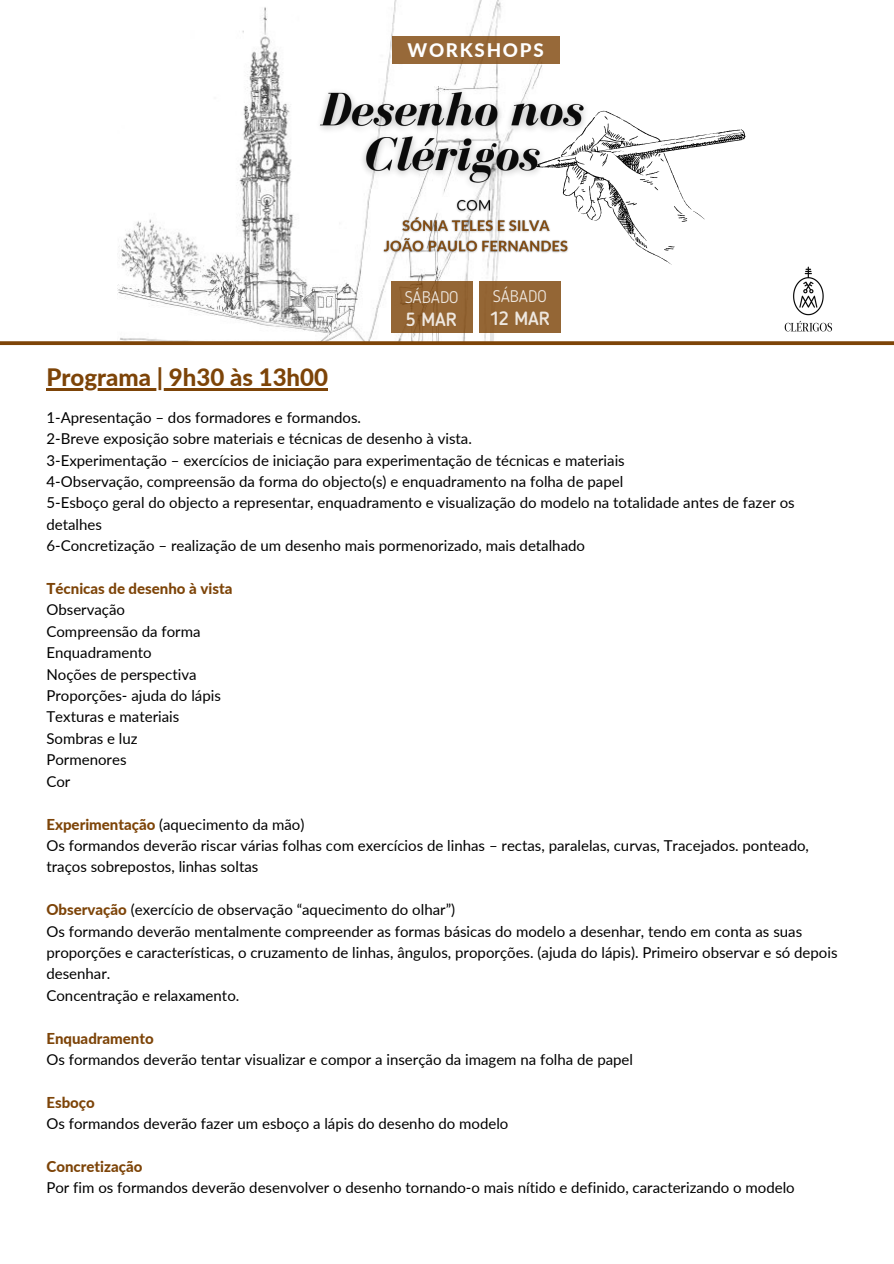
<style>
.page{position:relative;width:894px;height:1264px;background:#fff}
.page>*{position:absolute;margin:0;border:0;box-sizing:border-box;transform-origin:0 0}
.t1{font:800 24px "Lato";color:#7d4408}
.t2{font:500 18.9px "Blogger Sans";color:#fff}
.t3{font:800 18.75px "Lato";letter-spacing:.09em;color:#fff}
.t4{font:300 16.65px "Blogger Sans";color:#fff}
.t5{font:15px/21.5px "Lato";color:#000}
.t6{font:800 15px "Lato";color:#7d4408}
.s1{font-weight:800;color:#7d4408}
</style>
<div class="page">
<img style="left:117px;top:0;width:425px;height:341px">
<svg style="left:528px;top:110px;width:218px;height:155px"></svg>
<div style="left:391px;top:36px;width:168px;height:27px;background:#976939"></div>
<div style="left:390px;top:281px;width:82px;height:51px;background:#946635"></div>
<div style="left:478px;top:281px;width:82px;height:51px;background:#946635"></div>
<img style="left:721px;top:234px;width:172px;height:112px">
<img style="left:307px;top:74px;width:288px;height:123px">
<img style="left:380px;top:194px;width:191px;height:65px">
<hr style="left:46px;top:388px;width:282px;height:3px;background:#7d4408">
<svg style="left:0;top:341px;width:893px;height:4px;background:#844f17"></svg>
<p class="t3" style="left:407px;top:38px;width:138px">WORKSHOPS</p>
<p class="t4" style="left:404px;top:290px;width:55px">SÁBADO</p>
<p class="t2" style="left:405px;top:311px;width:53px">5 MAR</p>
<p class="t4" style="left:492px;top:289px;width:55px">SÁBADO</p>
<p class="t2" style="left:489px;top:310px;width:63px">12 MAR</p>
<p class="t1" style="left:46px;top:362px;width:283px">Programa | 9h30 às 13h00</p>
<p class="t5" style="left:46px;top:406px;width:316px">1-Apresentação – dos formadores e formandos.</p>
<p class="t5" style="left:46px;top:427px;width:427px">2-Breve exposição sobre materiais e técnicas de desenho à vista.</p>
<p class="t5" style="left:46px;top:449px;width:579px">3-Experimentação – exercícios de iniciação para experimentação de técnicas e materiais</p>
<p class="t5" style="left:46px;top:470px;width:578px">4-Observação, compreensão da forma do objecto(s) e enquadramento na folha de papel</p>
<p class="t5" style="left:46px;top:492px;width:749px">5-Esboço geral do objecto a representar, enquadramento e visualização do modelo na totalidade antes de fazer os detalhes</p>
<p class="t5" style="left:46px;top:534px;width:540px">6-Concretização – realização de um desenho mais pormenorizado, mais detalhado</p>
<p class="t6" style="left:46px;top:579px;width:187px">Técnicas de desenho à vista</p>
<p class="t5" style="left:46px;top:599px;width:80px">Observação</p>
<p class="t5" style="left:46px;top:620px;width:156px">Compreensão da forma</p>
<p class="t5" style="left:46px;top:641px;width:107px">Enquadramento</p>
<p class="t5" style="left:46px;top:663px;width:152px">Noções de perspectiva</p>
<p class="t5" style="left:46px;top:684px;width:176px">Proporções- ajuda do lápis</p>
<p class="t5" style="left:46px;top:706px;width:134px">Texturas e materiais</p>
<p class="t5" style="left:46px;top:727px;width:93px">Sombras e luz</p>
<p class="t5" style="left:46px;top:748px;width:82px">Pormenores</p>
<p class="t5" style="left:46px;top:770px;width:25px">Cor</p>
<p class="t5" style="left:46px;top:813px;width:259px"><span class="s1">Experimentação</span> (aquecimento da mão)</p>
<p class="t5" style="left:46px;top:834px;width:763px">Os formandos deverão riscar várias folhas com exercícios de linhas – rectas, paralelas, curvas, Tracejados. ponteado, traços sobrepostos, linhas soltas</p>
<p class="t5" style="left:46px;top:898px;width:410px"><span class="s1">Observação</span> (exercício de observação “aquecimento do olhar”)</p>
<p class="t5" style="left:46px;top:920px;width:792px">Os formando deverão mentalmente compreender as formas básicas do modelo a desenhar, tendo em conta as suas proporções e características, o cruzamento de linhas, ângulos, proporções. (ajuda do lápis). Primeiro observar e só depois desenhar.</p>
<p class="t5" style="left:46px;top:984px;width:194px">Concentração e relaxamento.</p>
<p class="t6" style="left:46px;top:1028px;width:109px">Enquadramento</p>
<p class="t5" style="left:46px;top:1048px;width:588px">Os formandos deverão tentar visualizar e compor a inserção da imagem na folha de papel</p>
<p class="t6" style="left:46px;top:1092px;width:50px">Esboço</p>
<p class="t5" style="left:46px;top:1112px;width:463px">Os formandos deverão fazer um esboço a lápis do desenho do modelo</p>
<p class="t6" style="left:46px;top:1157px;width:97px">Concretização</p>
<p class="t5" style="left:46px;top:1176px;width:749px">Por fim os formandos deverão desenvolver o desenho tornando-o mais nítido e definido, caracterizando o modelo</p>
</div>
